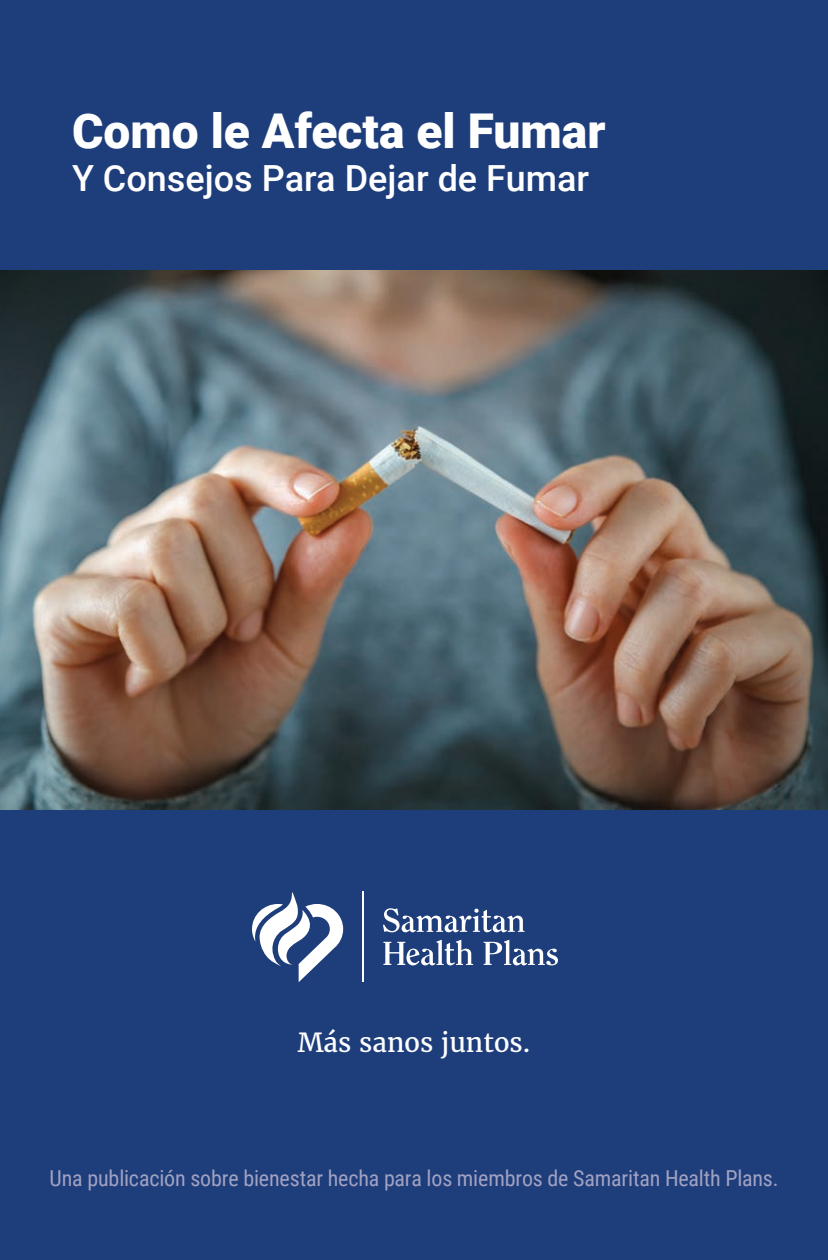
<style>
.page{position:relative;width:828px;height:1260px;background:#1e3d7b}
.page>*{position:absolute;margin:0;border:0;box-sizing:border-box;transform-origin:0 0}
.Cover_Heading{font:900 48px "Roboto";color:#fff}
.Cover_Heading-2{font:500 36px "Roboto";color:#fff}
.Cover_Tagline{font:26px "Merriweather";color:#fff}
.Cover_Footnote{font:22px "Roboto Condensed";letter-spacing:-.01em;color:#a1a2c2}
</style>
<div class="page">
<img style="left:0;top:270px;width:828px;height:540px">
<hr style="left:362px;top:892px;width:2px;height:90px;background:#fff">
<svg style="left:383px;top:908px;width:142px;height:24px"></svg>
<svg style="left:383px;top:940px;width:90px;height:25px"></svg>
<svg style="left:484px;top:940px;width:74px;height:25px"></svg>
<svg style="left:252px;top:892px;width:91px;height:90px"></svg>
<p class="Cover_Heading" style="left:72px;top:97px;width:535px">Como le Afecta el Fumar</p>
<p class="Cover_Heading-2" style="left:72px;top:153px;width:519px">Y Consejos Para Dejar de Fumar</p>
<p class="Cover_Tagline" style="left:298px;top:1025px;width:234px">Más sanos juntos.</p>
<p class="Cover_Footnote" style="left:50px;top:1163px;width:730px">Una publicación sobre bienestar hecha para los miembros de Samaritan Health Plans.</p>
</div>
